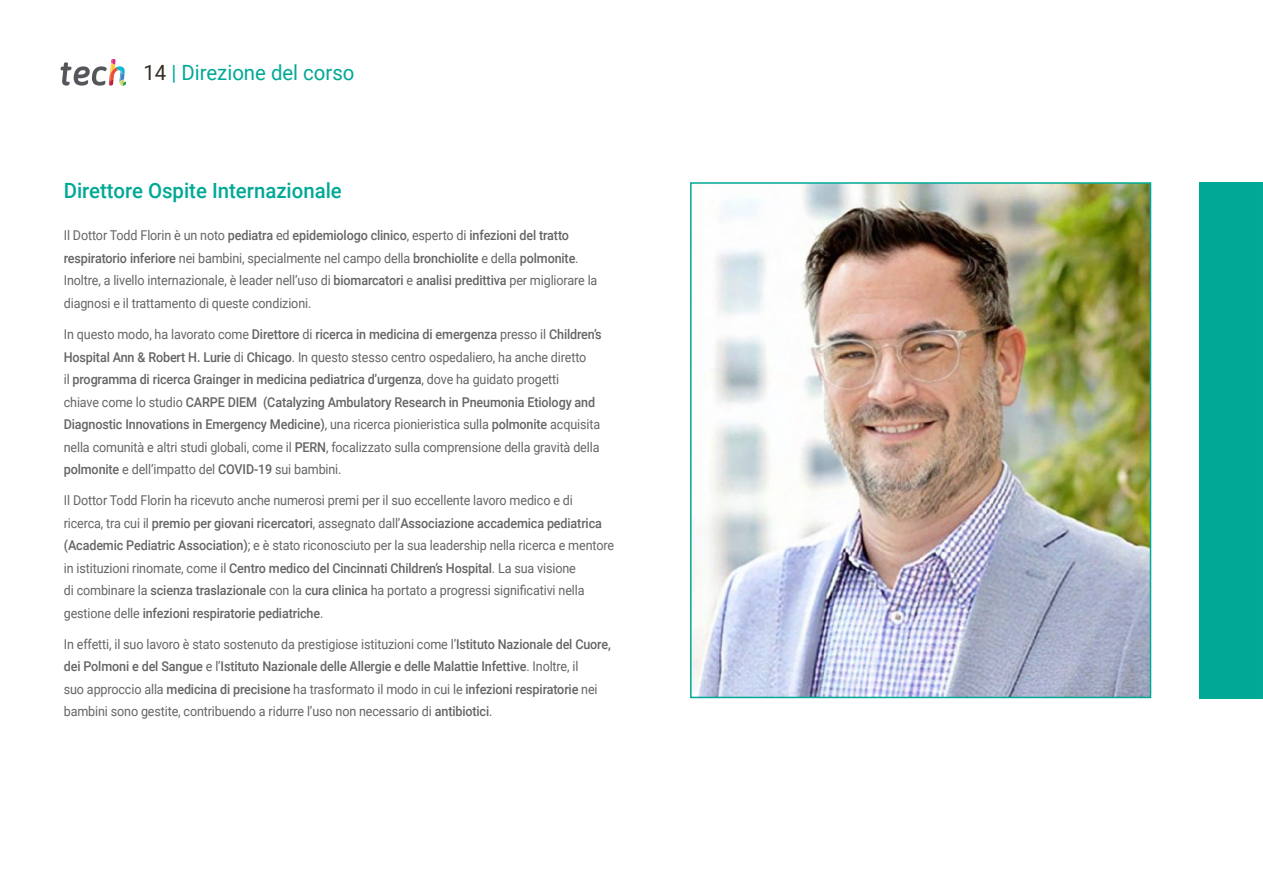
<style>
.page{position:relative;width:1263px;height:893px;background:#fff}
.page>*{position:absolute;margin:0;border:0;box-sizing:border-box;transform-origin:0 0}
.t1{font:500 21px "Roboto";color:#00a996}
.t2{font:21px "Roboto";color:#00a996}
.t3{font:13.5px/22.5px "Roboto";letter-spacing:-.01em;color:#656565;scale:.93 1}
.s1{color:#312e20}
.s2{font-weight:500}
</style>
<div class="page">
<svg style="left:61px;top:59px;width:65px;height:27px"></svg>
<img style="left:693px;top:185px;width:455px;height:510px">
<div style="left:690px;top:182px;width:461px;height:516px;border:2px solid #00a996"></div>
<div style="left:1199px;top:182px;width:64px;height:516px;background:#00a996"></div>
<h1 class="t2" style="left:144px;top:57px;width:213px"><span class="s1">14</span> | Direzione del corso</h1>
<h1 class="t1" style="left:64px;top:176px;width:280px">Direttore Ospite Internazionale</h1>
<p class="t3" style="left:64px;top:224px;width:575px">Il Dottor Todd Florin è un noto <span class="s2">pediatra</span> ed <span class="s2">epidemiologo clinico</span>, esperto di <span class="s2">infezioni del tratto respiratorio inferiore</span> nei bambini, specialmente nel campo della <span class="s2">bronchiolite</span> e della <span class="s2">polmonite</span>.<br>Inoltre, a livello internazionale, è leader nell’uso di <span class="s2">biomarcatori</span> e <span class="s2">analisi predittiva</span> per migliorare la diagnosi e il trattamento di queste condizioni.</p>
<p class="t3" style="left:64px;top:322px;width:580px">In questo modo, ha lavorato come <span class="s2">Direttore</span> di <span class="s2">ricerca in medicina di emergenza</span> presso il <span class="s2">Children’s Hospital Ann &amp; Robert H. Lurie</span> di <span class="s2">Chicago</span>. In questo stesso centro ospedaliero, ha anche diretto<br>il <span class="s2">programma di ricerca Grainger in medicina pediatrica d’urgenza</span>, dove ha guidato progetti<br>chiave come lo studio <span class="s2">CARPE DIEM (Catalyzing Ambulatory Research in Pneumonia Etiology and Diagnostic Innovations in Emergency Medicine)</span>, una ricerca pionieristica sulla <span class="s2">polmonite</span> acquisita nella comunità e altri studi globali, come il <span class="s2">PERN</span>, focalizzato sulla comprensione della gravità della <span class="s2">polmonite</span> e dell’impatto del <span class="s2">COVID-19</span> sui bambini.</p>
<p class="t3" style="left:64px;top:488px;width:593px">Il Dottor Todd Florin ha ricevuto anche numerosi premi per il suo eccellente lavoro medico e di ricerca, tra cui il <span class="s2">premio per giovani ricercatori</span>, assegnato dall’<span class="s2">Associazione accademica pediatrica (Academic Pediatric Association)</span>; e è stato riconosciuto per la sua leadership nella ricerca e mentore in istituzioni rinomate, come il <span class="s2">Centro medico del Cincinnati Children’s Hospital</span>. La sua visione<br>di combinare la <span class="s2">scienza traslazionale</span> con la <span class="s2">cura clinica</span> ha portato a progressi significativi nella gestione delle <span class="s2">infezioni respiratorie pediatriche</span>.</p>
<p class="t3" style="left:64px;top:632px;width:590px">In effetti, il suo lavoro è stato sostenuto da prestigiose istituzioni come l’<span class="s2">Istituto Nazionale del Cuore, dei Polmoni e del Sangue</span> e l’<span class="s2">Istituto Nazionale delle Allergie e delle Malattie Infettive</span>. Inoltre, il<br>suo approccio alla <span class="s2">medicina di precisione</span> ha trasformato il modo in cui le <span class="s2">infezioni respiratorie</span> nei bambini sono gestite, contribuendo a ridurre l’uso non necessario di <span class="s2">antibiotici</span>.</p>
</div>
